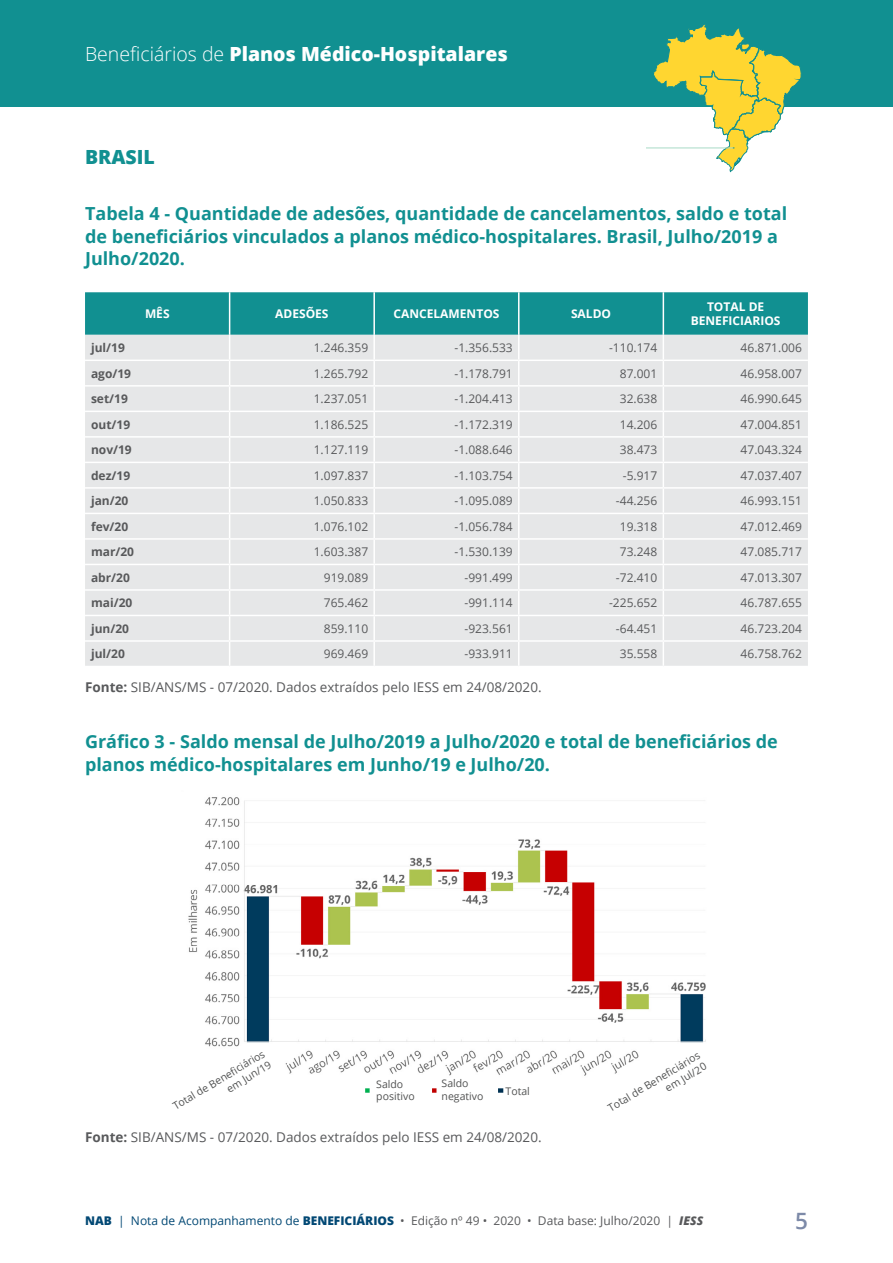
<style>
.page{position:relative;width:893px;height:1263px;background:#fff}
.page>*{position:absolute;margin:0;border:0;box-sizing:border-box;transform-origin:0 0}
.t1{font:600 22.5px "Open Sans";color:#7d8aa8}
.t2{font:800 19.5px "Open Sans";color:#fff}
.t3{font:800 19.5px "Open Sans";color:#119091}
.t4{font:700 18px/22.5px "Open Sans";color:#119091}
.t5{font:13.5px "Open Sans";color:#58595b}
.t6{font:12px "Open Sans";color:#58595b}
.t7{font:700 12px "Open Sans";color:#58595b}
.t8{font:700 12px "Open Sans";color:#fff}
.t9{font:10.5px/12.6px "Open Sans";color:#515252;text-align:right}
.s1{font-weight:300}
.s2{font-weight:700}
.s3{font-weight:800;color:#024874}
.s4{color:#024874}
.s5{font-weight:800;font-style:italic}
</style>
<div class="page">
<div style="left:0;top:0;width:893px;height:106px;background:#119091"></div>
<img style="left:188px;top:797px;width:518px;height:279px">
<svg style="left:85px;top:292px;width:723px;height:374px;background:#cfdedf"></svg>
<hr style="left:663px;top:640px;width:145px;height:2px;background:#fff">
<svg style="left:646px;top:24px;width:156px;height:149px"></svg>
<img style="left:432px;top:1088px;width:5px;height:5px">
<img style="left:365px;top:1088px;width:5px;height:5px">
<img style="left:498px;top:1088px;width:6px;height:5px">
<h2 class="t2" style="left:85px;top:39px;width:424px"><span class="s1">Beneficiários de</span> Planos Médico-Hospitalares</h2>
<h2 class="t3" style="left:85px;top:142px;width:69px">BRASIL</h2>
<h3 class="t4" style="left:85px;top:202px;width:704px">Tabela 4 - Quantidade de adesões, quantidade de cancelamentos, saldo e total de beneficiários vinculados a planos médico-hospitalares. Brasil, Julho/2019 a<br>Julho/2020.</h3>
<p class="t8" style="left:145px;top:305px;width:26px">MÊS</p>
<p class="t8" style="left:275px;top:305px;width:17px">Ades</p>
<p class="t8" style="left:306px;top:305px;width:17px">ões</p>
<p class="t8" style="left:393px;top:305px;width:35px">Cancelame</p>
<p class="t8" style="left:467px;top:305px;width:19px">ntos</p>
<p class="t8" style="left:571px;top:305px;width:16px">Saldo</p>
<p class="t8" style="left:707px;top:298px;width:16px">Total</p>
<p class="t8" style="left:749px;top:298px;width:8px">de</p>
<p class="t8" style="left:691px;top:312px;width:32px">Beneficiarios</p>
<p class="t7" style="left:91px;top:339px;width:35px">jul/19</p>
<p class="t6" style="left:314px;top:340px;width:56px">1.246.359</p>
<p class="t6" style="left:454px;top:340px;width:60px">-1.356.533</p>
<p class="t6" style="left:609px;top:340px;width:50px">-110.174</p>
<p class="t6" style="left:741px;top:340px;width:63px">46.871.006</p>
<p class="t7" style="left:91px;top:365px;width:42px">ago/19</p>
<p class="t6" style="left:314px;top:365px;width:56px">1.265.792</p>
<p class="t6" style="left:454px;top:365px;width:60px">-1.178.791</p>
<p class="t6" style="left:620px;top:365px;width:39px">87.001</p>
<p class="t6" style="left:741px;top:365px;width:63px">46.958.007</p>
<p class="t7" style="left:91px;top:390px;width:38px">set/19</p>
<p class="t6" style="left:314px;top:391px;width:56px">1.237.051</p>
<p class="t6" style="left:454px;top:391px;width:60px">-1.204.413</p>
<p class="t6" style="left:620px;top:391px;width:39px">32.638</p>
<p class="t6" style="left:741px;top:391px;width:63px">46.990.645</p>
<p class="t7" style="left:91px;top:416px;width:41px">out/19</p>
<p class="t6" style="left:314px;top:416px;width:56px">1.186.525</p>
<p class="t6" style="left:454px;top:416px;width:60px">-1.172.319</p>
<p class="t6" style="left:620px;top:416px;width:39px">14.206</p>
<p class="t6" style="left:741px;top:416px;width:63px">47.004.851</p>
<p class="t7" style="left:91px;top:441px;width:42px">nov/19</p>
<p class="t6" style="left:314px;top:442px;width:56px">1.127.119</p>
<p class="t6" style="left:454px;top:442px;width:60px">-1.088.646</p>
<p class="t6" style="left:620px;top:442px;width:39px">38.473</p>
<p class="t6" style="left:741px;top:442px;width:63px">47.043.324</p>
<p class="t7" style="left:91px;top:467px;width:41px">dez/19</p>
<p class="t6" style="left:314px;top:467px;width:56px">1.097.837</p>
<p class="t6" style="left:454px;top:467px;width:60px">-1.103.754</p>
<p class="t6" style="left:623px;top:467px;width:36px">-5.917</p>
<p class="t6" style="left:741px;top:467px;width:63px">47.037.407</p>
<p class="t7" style="left:91px;top:492px;width:39px">jan/20</p>
<p class="t6" style="left:314px;top:493px;width:56px">1.050.833</p>
<p class="t6" style="left:454px;top:493px;width:60px">-1.095.089</p>
<p class="t6" style="left:616px;top:493px;width:43px">-44.256</p>
<p class="t6" style="left:741px;top:493px;width:63px">46.993.151</p>
<p class="t7" style="left:91px;top:518px;width:39px">fev/20</p>
<p class="t6" style="left:314px;top:518px;width:56px">1.076.102</p>
<p class="t6" style="left:454px;top:518px;width:60px">-1.056.784</p>
<p class="t6" style="left:620px;top:518px;width:39px">19.318</p>
<p class="t6" style="left:741px;top:518px;width:63px">47.012.469</p>
<p class="t7" style="left:91px;top:543px;width:45px">mar/20</p>
<p class="t6" style="left:314px;top:544px;width:56px">1.603.387</p>
<p class="t6" style="left:454px;top:544px;width:60px">-1.530.139</p>
<p class="t6" style="left:620px;top:544px;width:39px">73.248</p>
<p class="t6" style="left:741px;top:544px;width:63px">47.085.717</p>
<p class="t7" style="left:91px;top:569px;width:40px">abr/20</p>
<p class="t6" style="left:324px;top:569px;width:46px">919.089</p>
<p class="t6" style="left:465px;top:569px;width:50px">-991.499</p>
<p class="t6" style="left:616px;top:569px;width:43px">-72.410</p>
<p class="t6" style="left:741px;top:569px;width:63px">47.013.307</p>
<p class="t7" style="left:91px;top:594px;width:43px">mai/20</p>
<p class="t6" style="left:324px;top:595px;width:46px">765.462</p>
<p class="t6" style="left:465px;top:595px;width:50px">-991.114</p>
<p class="t6" style="left:609px;top:595px;width:50px">-225.652</p>
<p class="t6" style="left:741px;top:595px;width:63px">46.787.655</p>
<p class="t7" style="left:91px;top:620px;width:40px">jun/20</p>
<p class="t6" style="left:324px;top:620px;width:46px">859.110</p>
<p class="t6" style="left:464px;top:620px;width:50px">-923.561</p>
<p class="t6" style="left:616px;top:620px;width:43px">-64.451</p>
<p class="t6" style="left:741px;top:620px;width:63px">46.723.204</p>
<p class="t7" style="left:91px;top:645px;width:35px">jul/20</p>
<p class="t6" style="left:324px;top:646px;width:46px">969.469</p>
<p class="t6" style="left:464px;top:646px;width:50px">-933.911</p>
<p class="t6" style="left:620px;top:646px;width:39px">35.558</p>
<p class="t6" style="left:741px;top:646px;width:63px">46.758.762</p>
<p class="t5" style="left:85px;top:678px;width:458px"><span class="s2">Fonte:</span> SIB/ANS/MS - 07/2020. Dados extraídos pelo IESS em 24/08/2020.</p>
<h3 class="t4" style="left:85px;top:730px;width:694px">Gráfico 3 - Saldo mensal de Julho/2019 a Julho/2020 e total de beneficiários de planos médico-hospitalares em Junho/19 e Julho/20.</h3>
<p class="t9" style="left:170px;top:1101px;width:107px;rotate:-31deg">Total de Benefi ciários em Jun/19</p>
<p class="t9" style="left:605px;top:1103px;width:107px;rotate:-31deg">Total de Benefi ciários em Jul/20</p>
<p class="t9" style="left:376px;top:1077px;width:40px;text-align:left">Saldo positivo</p>
<p class="t9" style="left:442px;top:1077px;width:43px;text-align:left">Saldo negativo</p>
<p class="t9" style="left:506px;top:1085px;width:26px">Total</p>
<p class="t5" style="left:85px;top:1128px;width:458px"><span class="s2">Fonte:</span> SIB/ANS/MS - 07/2020. Dados extraídos pelo IESS em 24/08/2020.</p>
<p class="t6" style="left:85px;top:1212px;width:620px"><span class="s3">NAB</span> <span class="s4">| Nota de Acompanhamento de</span> <span class="s3">Ben eficiários</span> • Edição nº 49 • 2020 • Data base: Julho/2020 | <span class="s5">IESS</span></p>
<h1 class="t1" style="left:795px;top:1205px;width:14px">5</h1>
</div>
